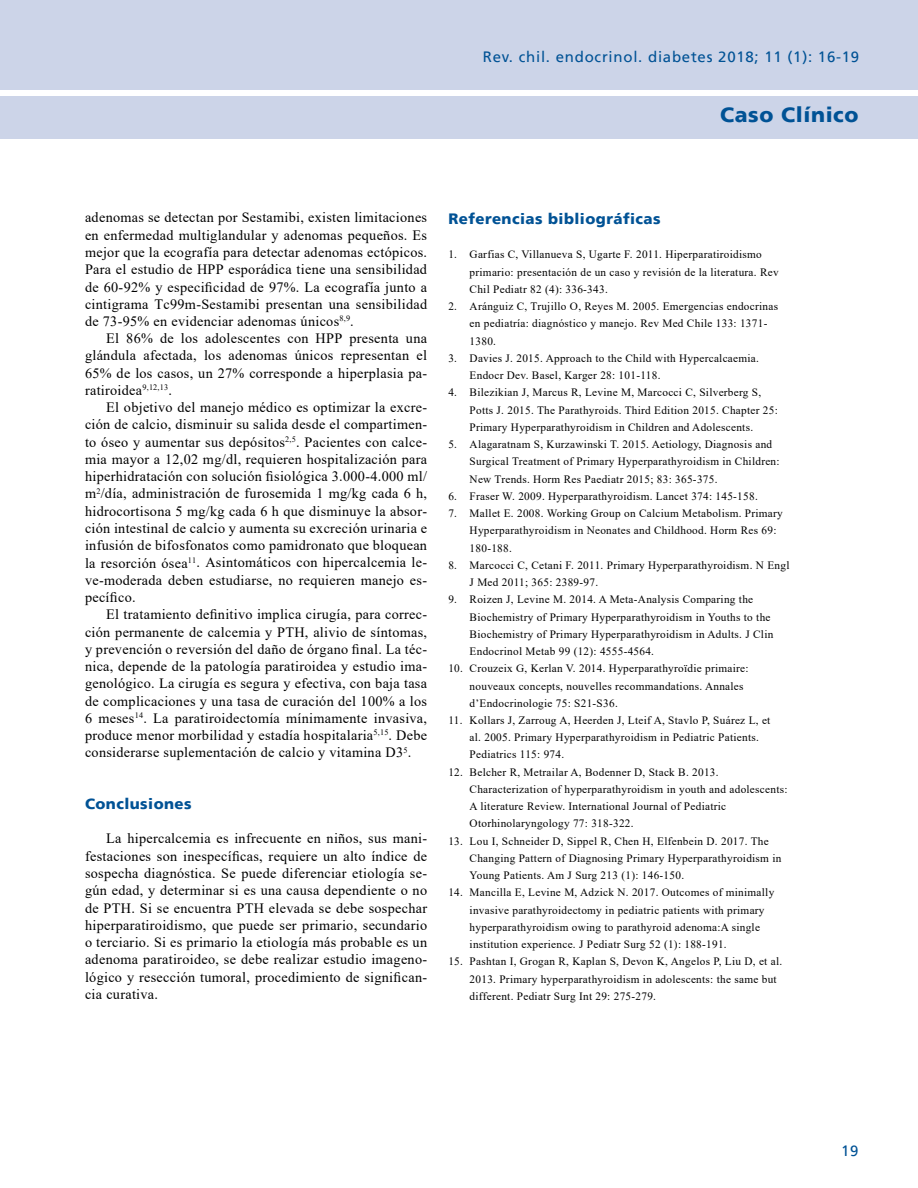
<style>
.page{position:relative;width:918px;height:1188px;background:#fff}
.page>*{position:absolute;margin:0;border:0;box-sizing:border-box;transform-origin:0 0}
.t1{font:900 21px "Frutiger LT";letter-spacing:.03em;color:#005295}
.t2{font:15px "Frutiger LT";letter-spacing:.05em;color:#005295}
.t3{font:900 15px "Frutiger LT";letter-spacing:.03em;color:#005295}
.t4{font:14.25px/17.2px "Times New Roman";letter-spacing:.02em;color:#000;text-align:justify}
.t5{font:11.25px/17.2px "Times New Roman";letter-spacing:.025em;color:#000}
</style>
<div class="page">
<div style="left:0;top:96px;width:918px;height:42px;background:#ccd4e8"></div>
<div style="left:0;top:0;width:918px;height:90px;background:#ccd4e8"></div>
<h2 class="t2" style="left:483px;top:48px;width:378px">Rev. chil. endocrinol. diabetes 2018; 11 (1): 16-19</h2>
<h1 class="t1" style="left:720px;top:102px;width:140px">Caso Clínico</h1>
<p class="t4" style="left:85px;top:209px;width:344px">adenomas se detectan por Sestamibi, existen limitaciones en enfermedad multiglandular y adenomas pequeños. Es mejor que la ecografía para detectar adenomas ectópicos.<br>Para el estudio de HPP esporádica tiene una sensibilidad de 60-92% y especificidad de 97%. La ecografía junto a cintigrama Tc99m-Sestamibi presentan una sensibilidad de 73-95% en evidenciar adenomas únicos<sup>8,9</sup>.</p>
<p class="t4" style="left:85px;top:329px;width:344px;text-indent:21px">El 86% de los adolescentes con HPP presenta una glándula afectada, los adenomas únicos representan el 65% de los casos, un 27% corresponde a hiperplasia pa&shy;ratiroidea<sup>9,12,13</sup>.</p>
<p class="t4" style="left:85px;top:398px;width:344px;text-indent:21px">El objetivo del manejo médico es optimizar la excre&shy;ción de calcio, disminuir su salida desde el compartimen&shy;to óseo y aumentar sus depósitos<sup>2,5</sup>. Pacientes con calce&shy;mia mayor a 12,02 mg/dl, requieren hospitalización para hiperhidratación con solución fisiológica 3.000-4.000 ml/ m<sup>2</sup>/día, administración de furosemida 1 mg/kg cada 6 h, hidrocortisona 5 mg/kg cada 6 h que disminuye la absor&shy;ción intestinal de calcio y aumenta su excreción urinaria e infusión de bifosfonatos como pamidronato que bloquean la resorción ósea<sup>11</sup>. Asintomáticos con hipercalcemia le&shy;ve-moderada deben estudiarse, no requieren manejo es&shy;pecífico.</p>
<p class="t4" style="left:85px;top:605px;width:344px;text-indent:21px">El tratamiento definitivo implica cirugía, para correc&shy;ción permanente de calcemia y PTH, alivio de síntomas, y prevención o reversión del daño de órgano final. La téc&shy;nica, depende de la patología paratiroidea y estudio ima&shy;genológico. La cirugía es segura y efectiva, con baja tasa de complicaciones y una tasa de curación del 100% a los 6 meses<sup>14</sup>. La paratiroidectomía mínimamente invasiva, produce menor morbilidad y estadía hospitalaria<sup>5,15</sup>. Debe considerarse suplementación de calcio y vitamina D3<sup>5</sup>.</p>
<h2 class="t3" style="left:85px;top:795px;width:108px">Conclusiones</h2>
<p class="t4" style="left:85px;top:830px;width:344px;text-indent:21px">La hipercalcemia es infrecuente en niños, sus mani&shy;festaciones son inespecíficas, requiere un alto índice de sospecha diagnóstica. Se puede diferenciar etiología se&shy;gún edad, y determinar si es una causa dependiente o no de PTH. Si se encuentra PTH elevada se debe sospechar hiperparatiroidismo, que puede ser primario, secundario o terciario. Si es primario la etiología más probable es un adenoma paratiroideo, se debe realizar estudio imageno&shy;lógico y resección tumoral, procedimiento de significan&shy;cia curativa.</p>
<h2 class="t3" style="left:448px;top:210px;width:214px">Referencias bibliográficas</h2>
<p class="t5" style="left:470px;top:246px;width:311px;text-indent:-21px">1. Garfias C, Villanueva S, Ugarte F. 2011. Hiperparatiroidismo primario: presentación de un caso y revisión de la literatura. Rev<br>Chil Pediatr 82 (4): 336-343.</p>
<p class="t5" style="left:470px;top:297px;width:310px;text-indent:-21px">2. Aránguiz C, Trujillo O, Reyes M. 2005. Emergencias endocrinas en pediatría: diagnóstico y manejo. Rev Med Chile 133: 1371-<br>1380.</p>
<p class="t5" style="left:470px;top:349px;width:291px;text-indent:-21px">3. Davies J. 2015. Approach to the Child with Hypercalcaemia.<br>Endocr Dev. Basel, Karger 28: 101-118.</p>
<p class="t5" style="left:470px;top:384px;width:310px;text-indent:-21px">4. Bilezikian J, Marcus R, Levine M, Marcocci C, Silverberg S,<br>Potts J. 2015. The Parathyroids. Third Edition 2015. Chapter 25:<br>Primary Hyperparathyroidism in Children and Adolescents.</p>
<p class="t5" style="left:470px;top:435px;width:312px;text-indent:-21px">5. Alagaratnam S, Kurzawinski T. 2015. Aetiology, Diagnosis and<br>Surgical Treatment of Primary Hyperparathyroidism in Children:<br>New Trends. Horm Res Paediatr 2015; 83: 365-375.</p>
<p class="t5" style="left:448px;top:487px;width:311px">6. Fraser W. 2009. Hyperparathyroidism. Lancet 374: 145-158.</p>
<p class="t5" style="left:470px;top:504px;width:315px;text-indent:-21px">7. Mallet E. 2008. Working Group on Calcium Metabolism. Primary<br>Hyperparathyroidism in Neonates and Childhood. Horm Res 69:<br>180-188.</p>
<p class="t5" style="left:470px;top:556px;width:321px;text-indent:-21px">8. Marcocci C, Cetani F. 2011. Primary Hyperparathyroidism. N Engl<br>J Med 2011; 365: 2389-97.</p>
<p class="t5" style="left:470px;top:591px;width:305px;text-indent:-21px">9. Roizen J, Levine M. 2014. A Meta-Analysis Comparing the Biochemistry of Primary Hyperparathyroidism in Youths to the Biochemistry of Primary Hyperparathyroidism in Adults. J Clin Endocrinol Metab 99 (12): 4555-4564.</p>
<p class="t5" style="left:470px;top:660px;width:281px;text-indent:-21px">10. Crouzeix G, Kerlan V. 2014. Hyperparathyroïdie primaire: nouveaux concepts, nouvelles recommandations. Annales d’Endocrinologie 75: S21-S36.</p>
<p class="t5" style="left:470px;top:711px;width:302px;text-indent:-21px">11. Kollars J, Zarroug A, Heerden J, Lteif A, Stavlo P, Suárez L, et al. 2005. Primary Hyperparathyroidism in Pediatric Patients.<br>Pediatrics 115: 974.</p>
<p class="t5" style="left:470px;top:763px;width:319px;text-indent:-21px">12. Belcher R, Metrailar A, Bodenner D, Stack B. 2013.<br>Characterization of hyperparathyroidism in youth and adolescents:<br>A literature Review. International Journal of Pediatric Otorhinolaryngology 77: 318-322.</p>
<p class="t5" style="left:470px;top:832px;width:313px;text-indent:-21px">13. Lou I, Schneider D, Sippel R, Chen H, Elfenbein D. 2017. The<br>Changing Pattern of Diagnosing Primary Hyperparathyroidism in<br>Young Patients. Am J Surg 213 (1): 146-150.</p>
<p class="t5" style="left:470px;top:884px;width:306px;text-indent:-21px">14. Mancilla E, Levine M, Adzick N. 2017. Outcomes of minimally invasive parathyroidectomy in pediatric patients with primary hyperparathyroidism owing to parathyroid adenoma:A single institution experience. J Pediatr Surg 52 (1): 188-191.</p>
<p class="t5" style="left:470px;top:953px;width:314px;text-indent:-21px">15. Pashtan I, Grogan R, Kaplan S, Devon K, Angelos P, Liu D, et al.<br>2013. Primary hyperparathyroidism in adolescents: the same but different. Pediatr Surg Int 29: 275-279.</p>
<h2 class="t2" style="left:841px;top:1142px;width:19px">19</h2>
</div>
